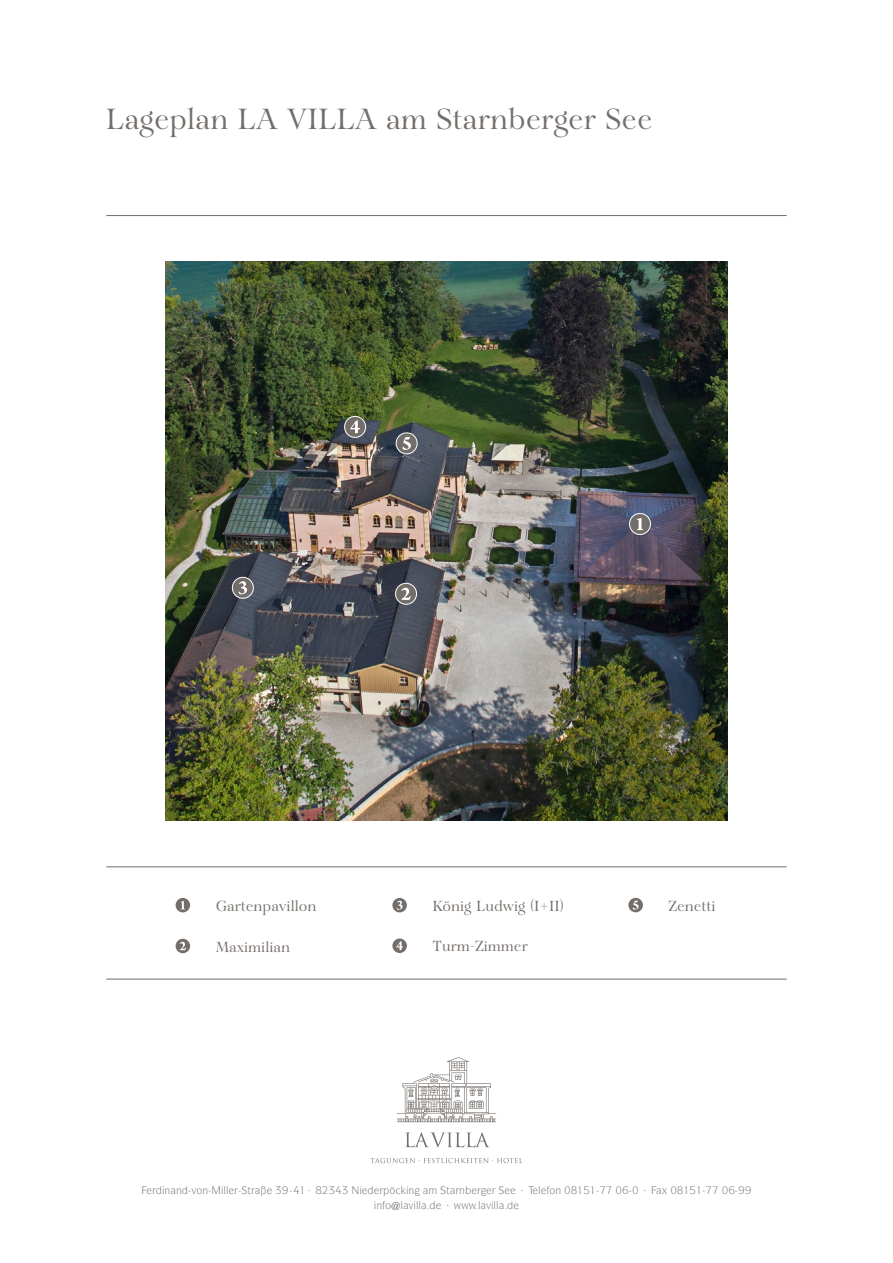
<style>
.page{position:relative;width:893px;height:1263px;background:#fff}
.page>*{position:absolute;margin:0;border:0;box-sizing:border-box;transform-origin:0 0}
.t1{font:30px "Aria Pro";color:#746e6a}
.t2{font:15px "Aria Pro";color:#746e6a}
.t3{font:10.5px "Itc Symbol";color:#746e6a}
</style>
<div class="page">
<svg style="left:397px;top:1057px;width:99px;height:65px"></svg>
<svg style="left:405px;top:1132px;width:84px;height:15px"></svg>
<svg style="left:371px;top:1158px;width:151px;height:5px"></svg>
<hr style="left:106px;top:215px;width:681px;height:1px;background:#746e6a">
<img style="left:165px;top:262px;width:563px;height:558px">
<div style="left:629px;top:513px;width:21px;height:21px;background:#746e6a;border-radius:50%"></div>
<div style="left:629px;top:513px;width:22px;height:22px;border:1px solid #fff;border-radius:50%"></div>
<svg style="left:637px;top:518px;width:6px;height:12px"></svg>
<div style="left:232px;top:577px;width:21px;height:21px;background:#746e6a;border-radius:50%"></div>
<div style="left:232px;top:577px;width:22px;height:21px;border:1px solid #fff;border-radius:50%"></div>
<svg style="left:239px;top:581px;width:8px;height:13px"></svg>
<div style="left:396px;top:433px;width:21px;height:21px;background:#746e6a;border-radius:50%"></div>
<div style="left:396px;top:433px;width:21px;height:21px;border:1px solid #fff;border-radius:50%"></div>
<svg style="left:402px;top:437px;width:9px;height:13px"></svg>
<div style="left:396px;top:583px;width:21px;height:21px;background:#746e6a;border-radius:50%"></div>
<div style="left:395px;top:583px;width:22px;height:21px;border:1px solid #fff;border-radius:50%"></div>
<svg style="left:401px;top:588px;width:10px;height:12px"></svg>
<div style="left:345px;top:416px;width:21px;height:21px;background:#746e6a;border-radius:50%"></div>
<div style="left:344px;top:416px;width:22px;height:22px;border:1px solid #fff;border-radius:50%"></div>
<svg style="left:350px;top:420px;width:10px;height:13px"></svg>
<div style="left:176px;top:898px;width:14px;height:14px;background:#746e6a;border-radius:50%"></div>
<svg style="left:181px;top:901px;width:4px;height:8px"></svg>
<div style="left:392px;top:898px;width:15px;height:14px;background:#746e6a;border-radius:50%"></div>
<svg style="left:397px;top:901px;width:6px;height:9px"></svg>
<div style="left:628px;top:898px;width:15px;height:14px;background:#746e6a;border-radius:50%"></div>
<svg style="left:633px;top:900px;width:6px;height:9px"></svg>
<div style="left:176px;top:939px;width:14px;height:14px;background:#746e6a;border-radius:50%"></div>
<svg style="left:180px;top:942px;width:6px;height:8px"></svg>
<svg style="left:392px;top:938px;width:15px;height:15px"></svg>
<svg style="left:396px;top:941px;width:7px;height:9px"></svg>
<hr style="left:106px;top:866px;width:681px;height:1px;background:#746e6a">
<hr style="left:106px;top:979px;width:681px;height:1px;background:#746e6a">
<h1 class="t1" style="left:106px;top:101px;width:548px">Lageplan LA VILLA am Starnberger See</h1>
<p class="t2" style="left:216px;top:897px;width:102px">Gartenpavillon</p>
<p class="t2" style="left:433px;top:897px;width:133px">König Ludwig (I+II)</p>
<p class="t2" style="left:668px;top:897px;width:49px">Zenetti</p>
<p class="t2" style="left:216px;top:938px;width:76px">Maximilian</p>
<p class="t2" style="left:433px;top:937px;width:97px">Turm-Zimmer</p>
<p class="t3" style="left:165px;top:1184px;width:45px">■ ■ ❖□■</p>
<p class="t3" style="left:247px;top:1184px;width:66px">▼ ✓ ✔•</p>
<p class="t3" style="left:329px;top:1184px;width:21px">✓✔✓</p>
<p class="t3" style="left:409px;top:1184px;width:7px">■</p>
<p class="t3" style="left:519px;top:1184px;width:44px">• ● □■</p>
<p class="t3" style="left:642px;top:1184px;width:8px">•</p>
<p class="t3" style="left:376px;top:1199px;width:46px">■□ ● ❖●●</p>
<p class="t3" style="left:444px;top:1199px;width:8px">•</p>
<p class="t3" style="left:478px;top:1199px;width:22px">● ❖●●</p>
</div>
